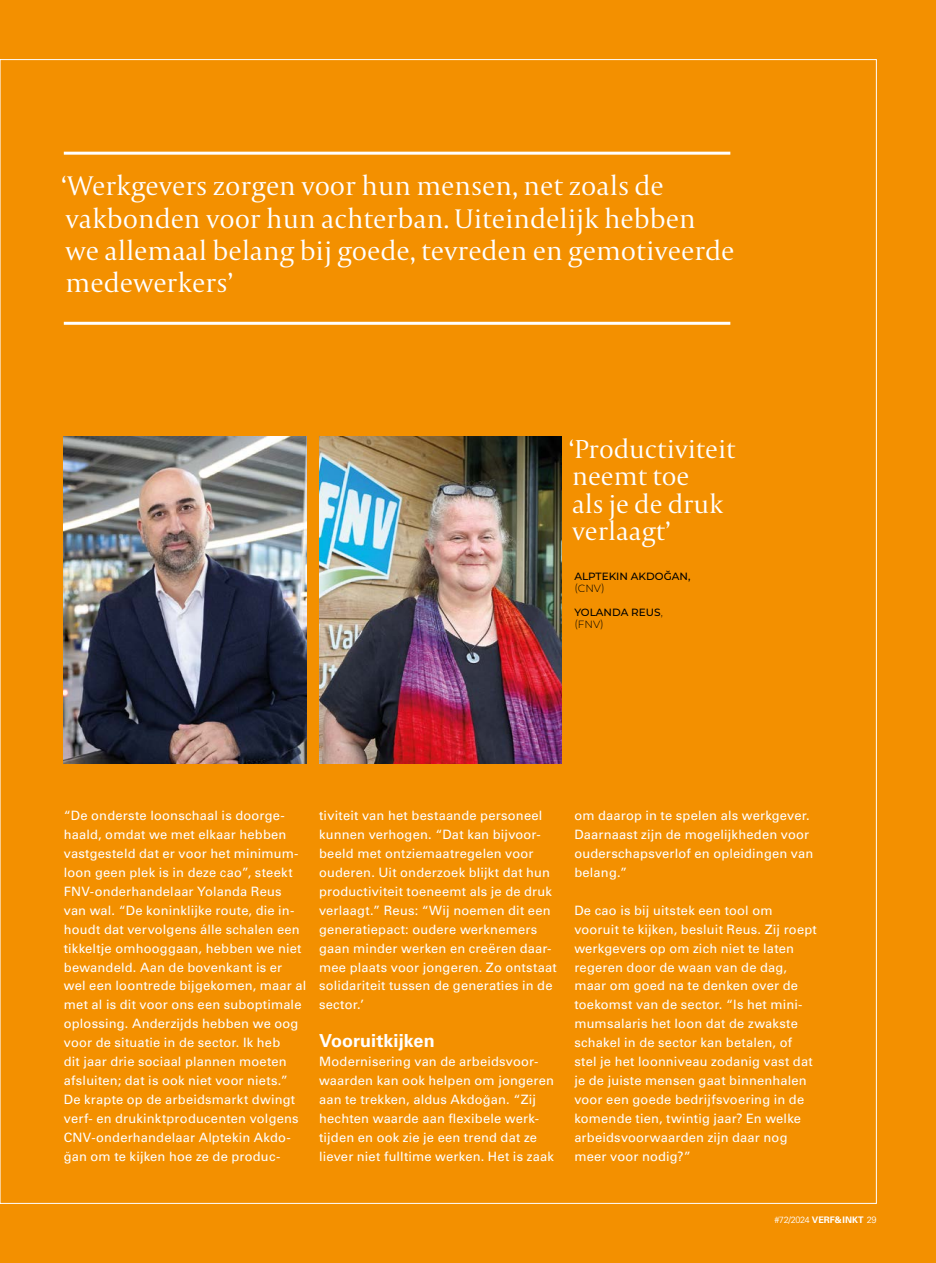
<style>
.page{position:relative;width:936px;height:1263px;background:#fff}
.page>*{position:absolute;margin:0;border:0;box-sizing:border-box;transform-origin:0 0}
.t1{font:300 28.35px/32.4px "Capitolium 2";color:#fff}
.t2{font:300 27.3px/27.3px "Capitolium 2";color:#fff}
.t3{font:700 18px "Univers LT Std";letter-spacing:.005em;color:#fff}
.t4{font:12.9px/18.9px "Univers LT Std";letter-spacing:.015em;color:#fff}
.t5{font:500 10.5px/12px "Montserrat";color:#000}
.t6{font:300 10.5px "Montserrat";color:#000}
.t7{font:300 9px "Univers";letter-spacing:-.025em;color:#fff}
.s1{font-weight:300}
.s2{font-family:"Univers LT Std";font-weight:700}
</style>
<div class="page">
<div style="left:0;top:0;width:935px;height:1263px;background:#f39000"></div>
<img style="left:64px;top:436px;width:242px;height:328px">
<img style="left:319px;top:436px;width:242px;height:327px">
<hr style="left:64px;top:152px;width:666px;height:3px;background:#fff">
<hr style="left:64px;top:322px;width:666px;height:3px;background:#fff">
<h1 class="t1" style="left:61px;top:169px;width:675px">‘Werkgevers zorgen voor hun mensen, net zoals de vakbonden voor hun achterban. Uiteindelijk hebben<br>we allemaal belang bij goede, tevreden en gemotiveerde medewerkers’</h1>
<h2 class="t2" style="left:568px;top:435px;width:168px">‘Productiviteit neemt toe<br>als je de druk verlaagt’</h2>
<p class="t5" style="left:574px;top:569px;width:117px">ALPTEKIN AKDOĞAN,</p>
<p class="t6" style="left:574px;top:581px;width:32px">(CNV)</p>
<p class="t5" style="left:574px;top:605px;width:90px">YOLANDA REUS<span class="s1">, (FNV)</span></p>
<p class="t4" style="left:64px;top:806px;width:244px">“De onderste loonschaal is doorge&shy;haald, omdat we met elkaar hebben vastgesteld dat er voor het minimum&shy;loon geen plek is in deze cao”, steekt FNV-onderhandelaar Yolanda Reus van wal. “De koninklijke route, die in&shy;houdt dat vervolgens álle schalen een tikkeltje omhooggaan, hebben we niet bewandeld. Aan de bovenkant is er wel een loontrede bijgekomen, maar al met al is dit voor ons een suboptimale oplossing. Anderzijds hebben we oog voor de situatie in de sector. Ik heb<br>dit jaar drie sociaal plannen moeten afsluiten; dat is ook niet voor niets.” De krapte op de arbeidsmarkt dwingt verf- en drukinktproducenten volgens CNV-onderhandelaar Alptekin Akdo&shy;gan om te kijken hoe ze de produc-</p>
<p class="t4" style="left:319px;top:806px;width:239px">tiviteit van het bestaande personeel kunnen verhogen. “Dat kan bijvoor&shy;beeld met ontziemaatregelen voor ouderen. Uit onderzoek blijkt dat hun productiviteit toeneemt als je de druk verlaagt.” Reus: “Wij noemen dit een generatiepact: oudere werknemers gaan minder werken en creëren daar&shy;mee plaats voor jongeren. Zo ontstaat solidariteit tussen de generaties in de sector.’</p>
<h3 class="t3" style="left:319px;top:1030px;width:117px">Vooruitkijken</h3>
<p class="t4" style="left:319px;top:1052px;width:236px">Modernisering van de arbeidsvoor&shy;waarden kan ook helpen om jongeren aan te trekken, aldus Akdogan. “Zij hechten waarde aan flexibele werk&shy;tijden en ook zie je een trend dat ze liever niet fulltime werken. Het is zaak</p>
<p class="t4" style="left:574px;top:806px;width:240px">om daarop in te spelen als werkgever.<br>Daarnaast zijn de mogelijkheden voor ouderschapsverlof en opleidingen van belang.”</p>
<p class="t4" style="left:574px;top:901px;width:244px">De cao is bij uitstek een tool om vooruit te kijken, besluit Reus. Zij roept werkgevers op om zich niet te laten regeren door de waan van de dag, maar om goed na te denken over de toekomst van de sector. “Is het mini&shy;mumsalaris het loon dat de zwakste schakel in de sector kan betalen, of stel je het loonniveau zodanig vast dat je de juiste mensen gaat binnenhalen voor een goede bedrijfsvoering in de komende tien, twintig jaar? En welke arbeidsvoorwaarden zijn daar nog meer voor nodig?”</p>
<p class="t7" style="left:774px;top:1214px;width:103px">#72/2024 <span class="s2">VERF&amp; INKT</span> 29</p>
</div>
